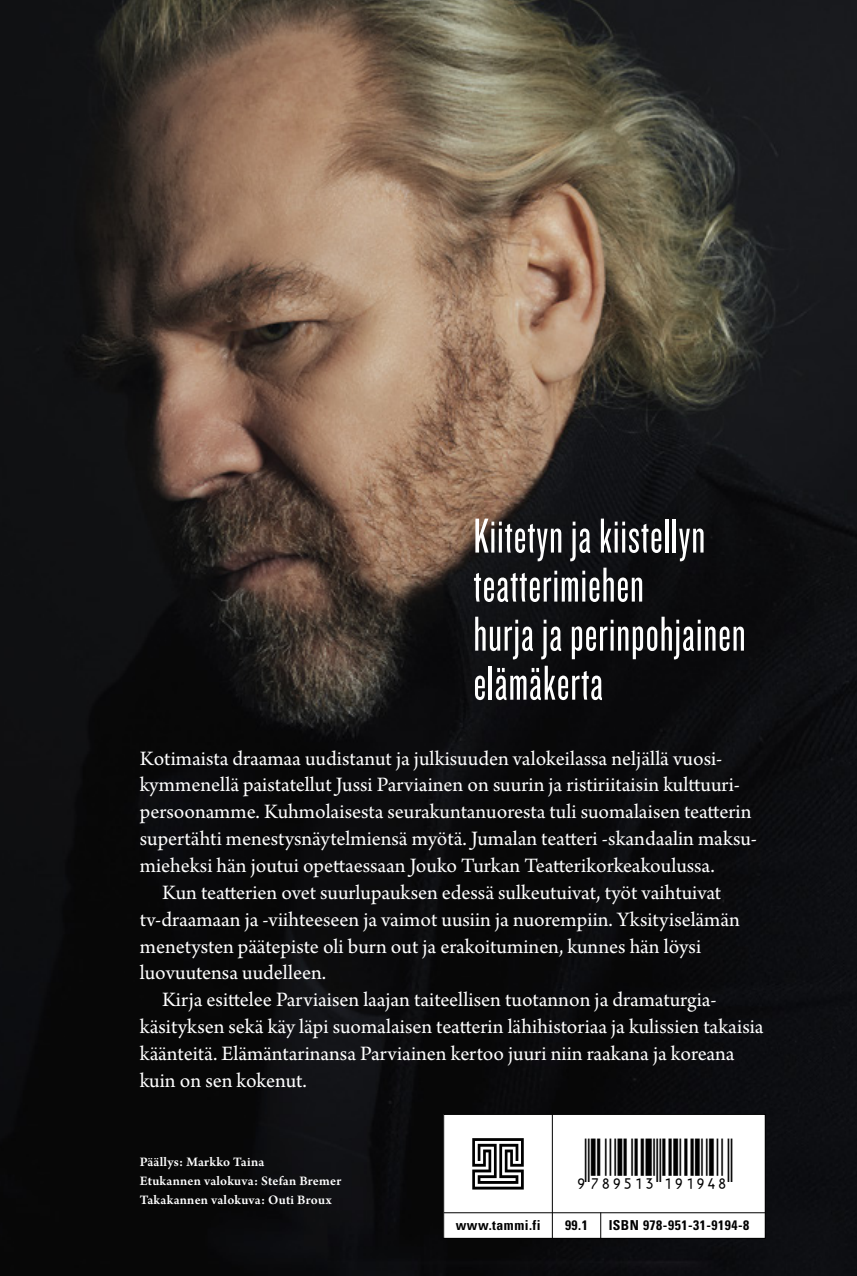
<style>
.page{position:relative;width:857px;height:1276px;background:#fff}
.page>*{position:absolute;margin:0;border:0;box-sizing:border-box;transform-origin:0 0}
.t1{font:51px/49px "Knockout HTF27 Junior Bantamwt";letter-spacing:.02em;color:#fff}
.t2{font:49.6px "Viisas EAN Matala";color:#000}
.t3{font:21.6px "Arno Pro";color:#fff}
.t4{font:600 13.8px/19.2px "Arno Pro";letter-spacing:.015em;color:#fff}
.t5{font:700 condensed 13.8px "Univers";letter-spacing:.035em;color:#000}
</style>
<div class="page">
<img style="left:0;top:0;width:856px;height:1276px">
<div style="left:443px;top:1114px;width:321px;height:124px;background:#fff"></div>
<div style="left:443px;top:1114px;width:322px;height:124px;border:1px solid #000"></div>
<hr style="left:551px;top:1114px;width:1px;height:124px;background:#000">
<hr style="left:443px;top:1212px;width:321px;height:1px;background:#000">
<svg style="left:600px;top:1212px;width:1px;height:26px"></svg>
<svg style="left:472px;top:1138px;width:51px;height:51px"></svg>
<h1 class="t1" style="left:473px;top:512px;width:273px">Kiitetyn ja kiistellyn teatterimiehen<br>hurja ja perinpohjainen elämäkerta</h1>
<p class="t3" style="left:140px;top:746px;width:584px">Kotimaista draamaa uudistanut ja julkisuuden valokeilassa neljällä vuosi-</p>
<p class="t3" style="left:140px;top:772px;width:601px">kymmenellä paistatellut Jussi Parviainen on suurin ja ristiriitaisin kulttuuri-</p>
<p class="t3" style="left:140px;top:799px;width:613px">persoonamme. Kuhmolaisesta seurakuntanuoresta tuli suomalaisen teatterin</p>
<p class="t3" style="left:140px;top:826px;width:618px">supertähti menestysnäytelmiensä myötä. Jumalan teatteri -skandaalin maksu-</p>
<p class="t3" style="left:140px;top:853px;width:576px">mieheksi hän joutui opettaessaan Jouko Turkan Teatterikorkeakoulussa.</p>
<p class="t3" style="left:162px;top:880px;width:560px">Kun teatterien ovet suurlupauksen edessä sulkeutuivat, työt vaihtuivat</p>
<p class="t3" style="left:140px;top:907px;width:601px">tv-draamaan ja -viihteeseen ja vaimot uusiin ja nuorempiin. Yksityiselämän</p>
<p class="t3" style="left:140px;top:933px;width:562px">menetysten päätepiste oli burn out ja erakoituminen, kunnes hän löysi</p>
<p class="t3" style="left:140px;top:960px;width:188px">luovuutensa uudelleen.</p>
<p class="t3" style="left:162px;top:987px;width:555px">Kirja esittelee Parviaisen laajan taiteellisen tuotannon ja dramaturgia-</p>
<p class="t3" style="left:140px;top:1014px;width:625px">käsityksen sekä käy läpi suomalaisen teatterin lähihistoriaa ja kulissien takaisia</p>
<p class="t3" style="left:140px;top:1041px;width:596px">käänteitä. Elämäntarinansa Parviainen kertoo juuri niin raakana ja koreana</p>
<p class="t3" style="left:140px;top:1068px;width:169px">kuin on sen kokenut.</p>
<p class="t4" style="left:140px;top:1153px;width:203px">Päällys: Markko Taina<br>Etukannen valokuva: Stefan Bremer<br>Takakannen valokuva: Outi Broux</p>
<h2 class="t2" style="left:573px;top:1138px;width:160px">*9789513191948*</h2>
<p class="t5" style="left:455px;top:1217px;width:86px">www.tammi.fi</p>
<p class="t5" style="left:564px;top:1217px;width:24px">99.1</p>
<p class="t5" style="left:608px;top:1217px;width:142px">ISBN 978-951-31-9194-8</p>
</div>
